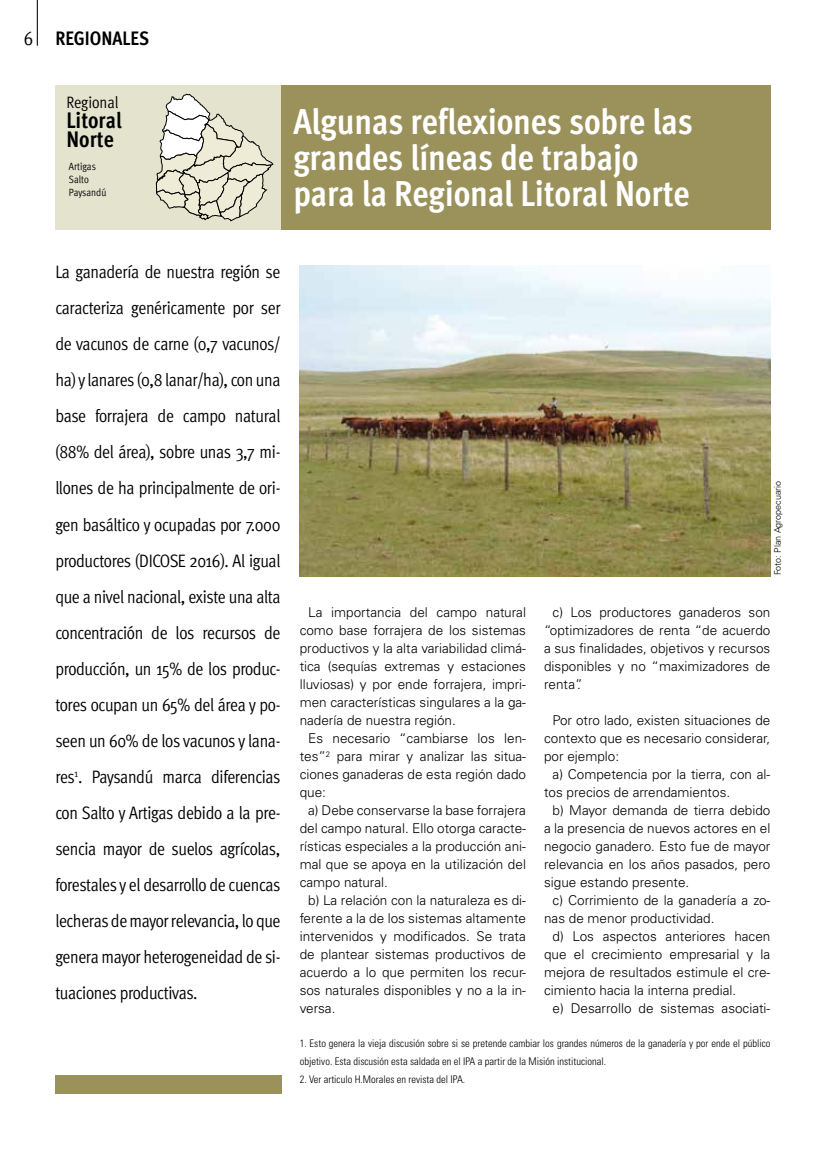
<style>
.page{position:relative;width:830px;height:1170px;background:#fff}
.page>*{position:absolute;margin:0;border:0;box-sizing:border-box;transform-origin:0 0}
.t1{font:700 36px/36px "Meta Cond";letter-spacing:-.005em;color:#fff}
.t2{font:700 22.5px/19.5px "Meta Cond";color:#000}
.t3{font:700 19.5px "Meta Cond";color:#000}
.t4{font:19.5px "Meta Cond";color:#000}
.t5{font:18px/36px "Meta Cond";letter-spacing:-.02em;color:#000;text-align:justify}
.t6{font:16.5px "Meta Cond";color:#000}
.t7{font:300 13.5px/18px "Univers LT Std";color:#000;text-align:justify}
.t8{font:300 condensed 10.5px/18px "Univers LT Std";color:#000}
.t9{font:10.5px/12.6px "Meta Cond";letter-spacing:-.005em;color:#000}
.t10{font:300 9px "Univers LT Std";color:#000}
</style>
<div class="page">
<hr style="left:37px;top:0;width:1px;height:46px;background:#000">
<img style="left:299px;top:265px;width:471px;height:312px">
<div style="left:274px;top:85px;width:496px;height:144px;background:#9a915b"></div>
<div style="left:55px;top:1075px;width:226px;height:18px;background:#9a915b"></div>
<div style="left:55px;top:85px;width:225px;height:144px;background:#e4e3ce"></div>
<svg style="left:156px;top:93px;width:118px;height:129px"></svg>
<h3 class="t4" style="left:24px;top:28px;width:11px">6</h3>
<h3 class="t3" style="left:55px;top:27px;width:95px">REGIONALES</h3>
<p class="t6" style="left:66px;top:93px;width:54px">Regional</p>
<h2 class="t2" style="left:66px;top:110px;width:57px">Litoral<br>Norte</h2>
<p class="t9" style="left:69px;top:160px;width:39px">Artigas<br>Salto<br>Paysandú</p>
<h1 class="t1" style="left:293px;top:103px;width:401px">Algunas reflexiones sobre las grandes líneas de trabajo para la Regional Litoral Norte</h1>
<p class="t5" style="left:55px;top:254px;width:227px">La ganadería de nuestra región se caracteriza genéricamente por ser de vacunos de carne (0,7 vacunos/ ha) y lanares (0,8 lanar/ha), con una base forrajera de campo natural (88% del área), sobre unas 3,7 mi&shy;llones de ha principalmente de ori&shy;gen basáltico y ocupadas por 7.000 productores (DICOSE 2016). Al igual que a nivel nacional, existe una alta concentración de los recursos de producción, un 15% de los produc&shy;tores ocupan un 65% del área y po&shy;seen un 60% de los vacunos y lana&shy;res<sup>1</sup>. Paysandú marca diferencias con Salto y Artigas debido a la pre&shy;sencia mayor de suelos agrícolas, forestales y el desarrollo de cuencas lecheras de mayor relevancia, lo que genera mayor heterogeneidad de si&shy;tuaciones productivas.</p>
<p class="t10" style="left:772px;top:575px;width:96px;rotate:-90deg">Foto: Plan Agropecuario</p>
<p class="t7" style="left:543px;top:603px;width:228px;text-indent:9px">c) Los productores ganaderos son “optimizadores de renta “de acuerdo a sus finalidades, objetivos y recursos disponibles y no “maximizadores de renta”.</p>
<p class="t7" style="left:543px;top:711px;width:228px;text-indent:9px">Por otro lado, existen situaciones de contexto que es necesario considerar, por ejemplo:</p>
<p class="t7" style="left:543px;top:765px;width:228px;text-indent:9px">a) Competencia por la tierra, con al&shy;tos precios de arrendamientos.</p>
<p class="t7" style="left:543px;top:801px;width:228px;text-indent:9px">b) Mayor demanda de tierra debido a la presencia de nuevos actores en el negocio ganadero. Esto fue de mayor relevancia en los años pasados, pero sigue estando presente.</p>
<p class="t7" style="left:543px;top:891px;width:228px;text-indent:9px">c) Corrimiento de la ganadería a zo&shy;nas de menor productividad.</p>
<p class="t7" style="left:543px;top:927px;width:228px;text-indent:9px">d) Los aspectos anteriores hacen que el crecimiento empresarial y la mejora de resultados estimule el cre&shy;cimiento hacia la interna predial.</p>
<p class="t7" style="left:552px;top:999px;width:219px">e) Desarrollo de sistemas asociati-</p>
<p class="t8" style="left:299px;top:1034px;width:472px">1. Esto genera la vieja discusión sobre si se pretende cambiar los grandes números de la ganadería y por ende el público objetivo. Esta discusión esta saldada en el IPA a partir de la Misión institucional.</p>
<p class="t8" style="left:299px;top:1070px;width:167px">2. Ver articulo H.Morales en revista del IPA.</p>
<p class="t7" style="left:299px;top:603px;width:228px;text-indent:9px">La importancia del campo natural como base forrajera de los sistemas productivos y la alta variabilidad climá&shy;tica (sequías extremas y estaciones lluviosas) y por ende forrajera, impri&shy;men características singulares a la ga&shy;nadería de nuestra región.</p>
<p class="t7" style="left:299px;top:729px;width:228px;text-indent:9px">Es necesario “cambiarse los len&shy;tes”<sup>2</sup> para mirar y analizar las situa&shy;ciones ganaderas de esta región dado que:</p>
<p class="t7" style="left:299px;top:801px;width:228px;text-indent:9px">a) Debe conservarse la base forrajera del campo natural. Ello otorga caracte&shy;rísticas especiales a la producción ani&shy;mal que se apoya en la utilización del campo natural.</p>
<p class="t7" style="left:299px;top:891px;width:228px;text-indent:9px">b) La relación con la naturaleza es di&shy;ferente a la de los sistemas altamente intervenidos y modificados. Se trata de plantear sistemas productivos de acuerdo a lo que permiten los recur&shy;sos naturales disponibles y no a la in&shy;versa.</p>
</div>
